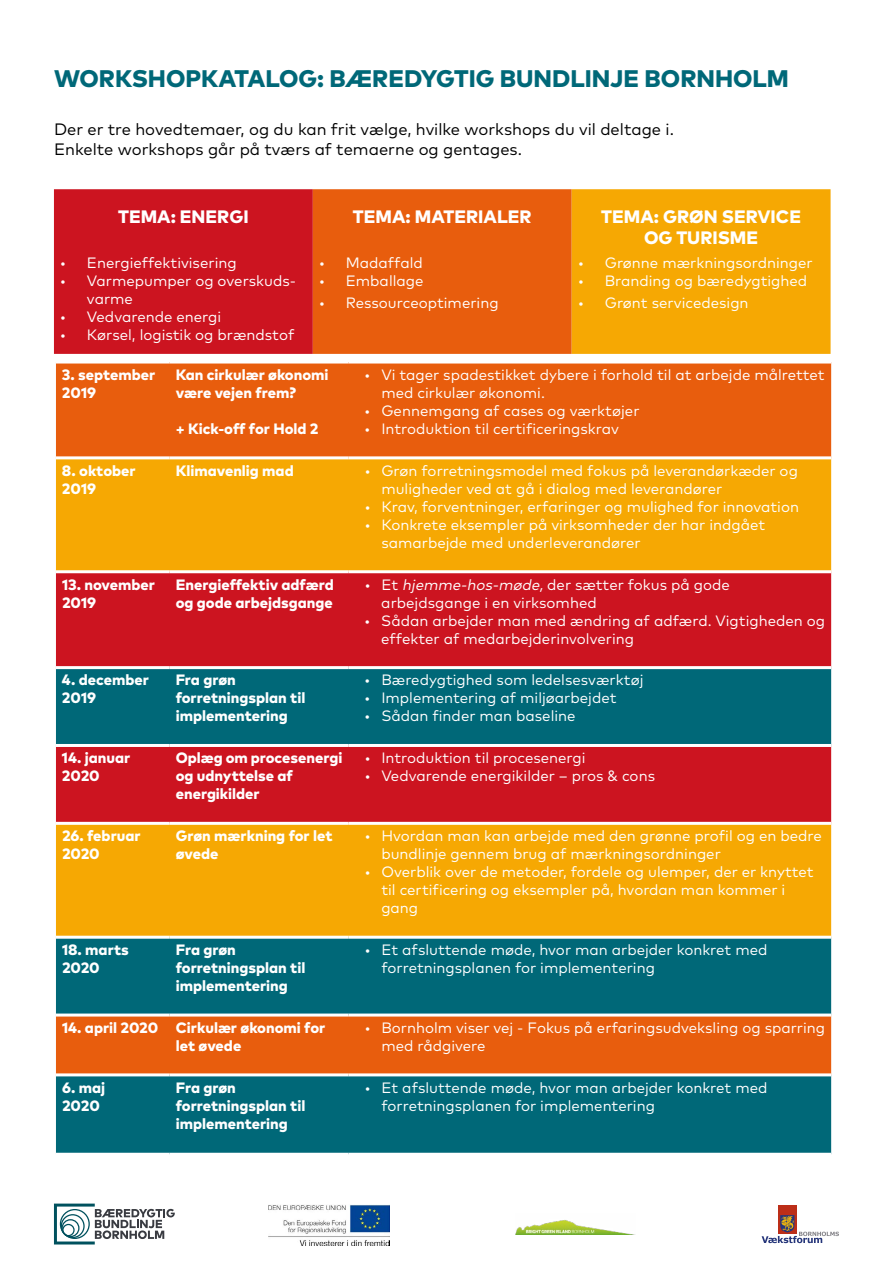
<style>
.page{position:relative;width:893px;height:1263px;background:#fff}
.page>*{position:absolute;margin:0;border:0;box-sizing:border-box;transform-origin:0 0}
.t1{font:800 24px "Mark Pro";color:#006878}
.t2{font:800 18px/21.6px "Mark Pro";color:#fff;text-align:center}
.t3{font:16.5px/19.8px "Mark Pro";color:#000}
.t4{font:15px/18px "Mark Pro";color:#fff}
.t5{font:800 15px/18px "Mark Pro";color:#fff}
.s1{font-style:italic}
</style>
<div class="page">
<svg style="left:54px;top:1203px;width:121px;height:41px"></svg>
<img style="left:268px;top:1205px;width:121px;height:41px">
<img style="left:515px;top:1220px;width:115px;height:14px">
<div style="left:778px;top:1205px;width:19px;height:29px;background:#bc2e18"></div>
<svg style="left:762px;top:1215px;width:77px;height:28px"></svg>
<svg style="left:54px;top:189px;width:777px;height:165px;background:#e35e10"></svg>
<div style="left:56px;top:363px;width:775px;height:93px;background:#e85d0d"></div>
<div style="left:56px;top:459px;width:775px;height:111px;background:#f6a803"></div>
<div style="left:56px;top:573px;width:775px;height:93px;background:#cc1420"></div>
<div style="left:56px;top:669px;width:775px;height:484px;background:#006878"></div>
<div style="left:56px;top:747px;width:775px;height:75px;background:#cc1420"></div>
<div style="left:56px;top:825px;width:775px;height:111px;background:#f6a803"></div>
<div style="left:56px;top:1016px;width:775px;height:57px;background:#e85d0d"></div>
<hr style="left:56px;top:744px;width:114px;height:3px;background:#fff">
<hr style="left:170px;top:744px;width:178px;height:3px;background:#fff">
<hr style="left:348px;top:744px;width:483px;height:3px;background:#fff">
<hr style="left:56px;top:822px;width:114px;height:3px;background:#fff">
<hr style="left:170px;top:822px;width:178px;height:3px;background:#fff">
<hr style="left:348px;top:822px;width:483px;height:3px;background:#fff">
<hr style="left:56px;top:936px;width:114px;height:3px;background:#fff">
<hr style="left:170px;top:936px;width:178px;height:3px;background:#fff">
<hr style="left:348px;top:936px;width:483px;height:3px;background:#fff">
<hr style="left:56px;top:1013px;width:114px;height:3px;background:#fff">
<hr style="left:170px;top:1013px;width:178px;height:3px;background:#fff">
<hr style="left:348px;top:1013px;width:483px;height:3px;background:#fff">
<hr style="left:56px;top:1073px;width:114px;height:3px;background:#fff">
<hr style="left:170px;top:1073px;width:178px;height:3px;background:#fff">
<hr style="left:348px;top:1073px;width:483px;height:3px;background:#fff">
<h1 class="t1" style="left:54px;top:60px;width:736px">WORKSHOPKATALOG: BÆREDYGTIG BUNDLINJE BORNHOLM</h1>
<p class="t3" style="left:54px;top:118px;width:621px">Der er tre hovedtemaer, og du kan frit vælge, hvilke workshops du vil deltage i.<br>Enkelte workshops går på tværs af temaerne og gentages.</p>
<p class="t2" style="left:118px;top:204px;width:132px">TEMA: ENERGI</p>
<p class="t2" style="left:353px;top:204px;width:180px">TEMA: MATERIALER</p>
<p class="t2" style="left:601px;top:204px;width:201px">TEMA: GRØN SERVICE<br>OG TURISME</p>
<p class="t4" style="left:60px;top:253px;width:178px">• Energieffektivisering</p>
<p class="t4" style="left:87px;top:271px;width:211px;text-indent:-27px">• Varmepumper og overskuds&shy;varme</p>
<p class="t4" style="left:60px;top:307px;width:163px">• Vedvarende energi</p>
<p class="t4" style="left:60px;top:325px;width:236px">• Kørsel, logistik og brændstof</p>
<p class="t4" style="left:319px;top:253px;width:105px">• Madaffald</p>
<p class="t4" style="left:319px;top:271px;width:106px">• Emballage</p>
<p class="t4" style="left:319px;top:292px;width:181px">• Ressourceoptimering</p>
<p class="t4" style="left:578px;top:253px;width:237px">• Grønne mærkningsordninger</p>
<p class="t4" style="left:578px;top:271px;width:231px">• Branding og bæredygtighed</p>
<p class="t4" style="left:578px;top:292px;width:172px">• Grønt servicedesign</p>
<p class="t5" style="left:62px;top:364px;width:95px">3. september<br>2019</p>
<p class="t5" style="left:176px;top:364px;width:154px">Kan cirkulær økonomi være vejen frem?</p>
<p class="t5" style="left:176px;top:418px;width:144px">+ Kick-off for Hold 2</p>
<p class="t4" style="left:381px;top:364px;width:445px;text-indent:-17px">• Vi tager spadestikket dybere i forhold til at arbejde målrettet med cirkulær økonomi.</p>
<p class="t4" style="left:364px;top:400px;width:277px">• Gennemgang af cases og værktøjer</p>
<p class="t4" style="left:364px;top:418px;width:256px">• Introduktion til certificeringskrav</p>
<p class="t5" style="left:62px;top:460px;width:75px">8. oktober<br>2019</p>
<p class="t5" style="left:176px;top:460px;width:120px">Klimavenlig mad</p>
<p class="t4" style="left:381px;top:460px;width:418px;text-indent:-17px">• Grøn forretningsmodel med fokus på leverandørkæder og muligheder ved at gå i dialog med leverandører</p>
<p class="t4" style="left:364px;top:496px;width:436px">• Krav, forventninger, erfaringer og mulighed for innovation</p>
<p class="t4" style="left:381px;top:514px;width:385px;text-indent:-17px">• Konkrete eksempler på virksomheder der har indgået samarbejde med underleverandører</p>
<p class="t5" style="left:62px;top:574px;width:95px">13. november<br>2019</p>
<p class="t5" style="left:176px;top:574px;width:160px">Energieffektiv adfærd og gode arbejdsgange</p>
<p class="t4" style="left:381px;top:574px;width:350px;text-indent:-17px">• Et <span class="s1">hjemme-hos-møde,</span>der sætter fokus på gode arbejdsgange i en virksomhed</p>
<p class="t4" style="left:381px;top:610px;width:445px;text-indent:-17px">• Sådan arbejder man med ændring af adfærd. Vigtigheden og effekter af medarbejderinvolvering</p>
<p class="t5" style="left:62px;top:670px;width:89px">4. december<br>2019</p>
<p class="t5" style="left:176px;top:670px;width:131px">Fra grøn forretningsplan til implementering</p>
<p class="t4" style="left:364px;top:670px;width:281px">• Bæredygtighed som ledelsesværktøj</p>
<p class="t4" style="left:364px;top:688px;width:254px">• Implementering af miljøarbejdet</p>
<p class="t4" style="left:364px;top:706px;width:213px">• Sådan finder man baseline</p>
<p class="t5" style="left:62px;top:748px;width:70px">14. januar<br>2020</p>
<p class="t5" style="left:176px;top:748px;width:168px">Oplæg om procesenergi og udnyttelse af energikilder</p>
<p class="t4" style="left:364px;top:748px;width:223px">• Introduktion til procesenergi</p>
<p class="t4" style="left:364px;top:766px;width:292px">• Vedvarende energikilder – pros &amp; cons</p>
<p class="t5" style="left:62px;top:826px;width:80px">26. februar<br>2020</p>
<p class="t5" style="left:176px;top:826px;width:158px">Grøn mærkning for let øvede</p>
<p class="t4" style="left:381px;top:826px;width:442px;text-indent:-17px">• Hvordan man kan arbejde med den grønne profil og en bedre bundlinje gennem brug af mærkningsordninger</p>
<p class="t4" style="left:381px;top:862px;width:434px;text-indent:-17px">• Overblik over de metoder, fordele og ulemper, der er knyttet til certificering og eksempler på, hvordan man kommer i gang</p>
<p class="t5" style="left:62px;top:939px;width:68px">18. marts<br>2020</p>
<p class="t5" style="left:176px;top:939px;width:131px">Fra grøn forretningsplan til implementering</p>
<p class="t4" style="left:381px;top:939px;width:388px;text-indent:-17px">• Et afsluttende møde, hvor man arbejder konkret med forretningsplanen for implementering</p>
<p class="t5" style="left:176px;top:1017px;width:151px;text-indent:-114px">14. april 2020 Cirkulær økonomi for let øvede</p>
<p class="t4" style="left:381px;top:1017px;width:445px;text-indent:-17px">• Bornholm viser vej - Fokus på erfaringsudveksling og sparring med rådgivere</p>
<p class="t5" style="left:62px;top:1077px;width:45px">6. maj<br>2020</p>
<p class="t5" style="left:176px;top:1077px;width:131px">Fra grøn forretningsplan til implementering</p>
<p class="t4" style="left:381px;top:1077px;width:388px;text-indent:-17px">• Et afsluttende møde, hvor man arbejder konkret med forretningsplanen for implementering</p>
</div>
